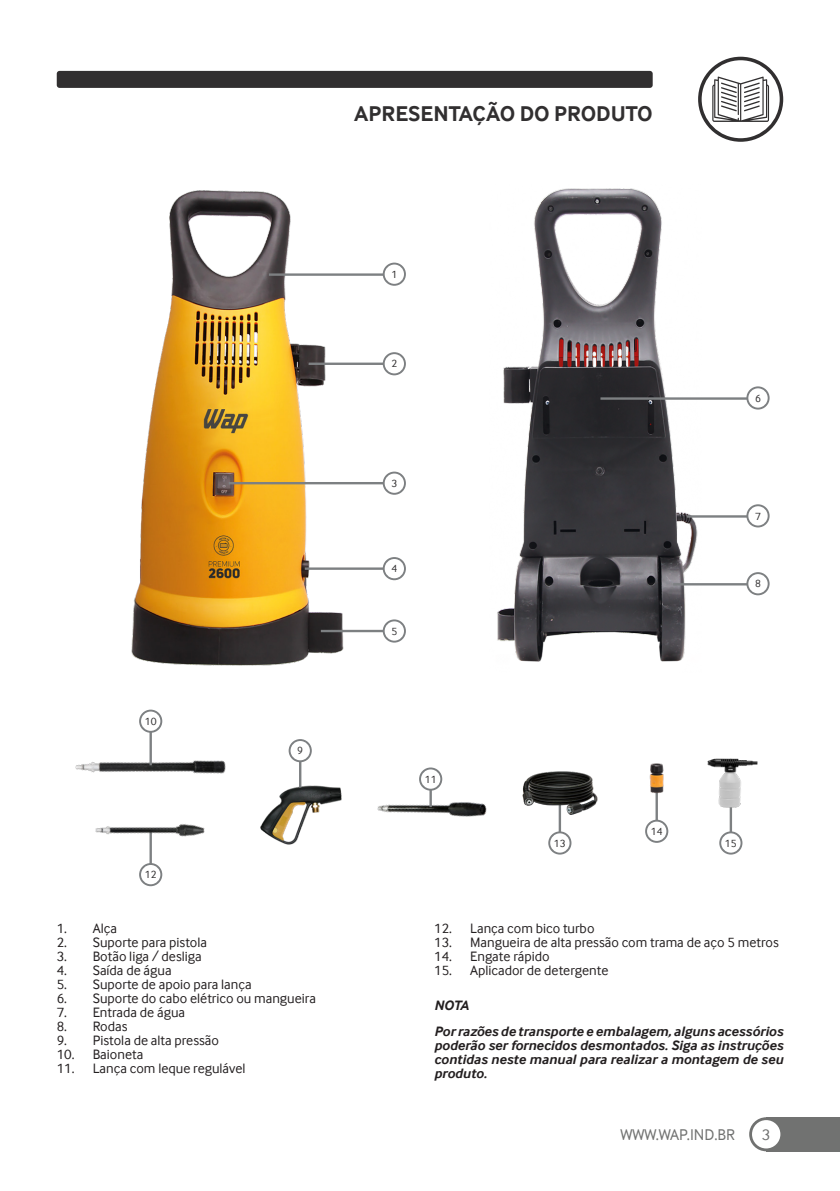
<style>
.page{position:relative;width:840px;height:1191px;background:#fff}
.page>*{position:absolute;margin:0;border:0;box-sizing:border-box;transform-origin:0 0}
.t1{font:700 22px "Inter Face";color:#312f30}
.t2{font:16px "Inter Face";color:#717271}
.t3{font:14px "Inter Face";color:#231f20}
.t4{font:italic 700 14px/14px "Inter Face";color:#231f20}
.t5{font:10.8px "Inter Face";color:#312f30}
</style>
<div class="page">
<div style="left:765px;top:1117px;width:74px;height:34px;background:#717271"></div>
<svg style="left:748px;top:1117px;width:34px;height:34px"></svg>
<div style="left:751px;top:1120px;width:29px;height:28px;background:#fff;border-radius:50%"></div>
<div style="left:57px;top:71px;width:595px;height:17px;background:#312f30;border-radius:3px"></div>
<svg style="left:697px;top:57px;width:85px;height:85px"></svg>
<div style="left:701px;top:60px;width:78px;height:78px;background:#fff;border-radius:50%"></div>
<svg style="left:712px;top:77px;width:56px;height:45px"></svg>
<img style="left:131px;top:190px;width:215px;height:476px">
<img style="left:497px;top:188px;width:204px;height:474px">
<hr style="left:308px;top:362px;width:78px;height:3px;background:#7d8082">
<hr style="left:269px;top:273px;width:121px;height:3px;background:#7d8082">
<hr style="left:672px;top:583px;width:84px;height:2px;background:#7d8082">
<hr style="left:686px;top:515px;width:67px;height:2px;background:#7d8082">
<hr style="left:228px;top:482px;width:172px;height:2px;background:#7d8082">
<hr style="left:304px;top:567px;width:82px;height:3px;background:#7d8082">
<svg style="left:382px;top:352px;width:23px;height:23px"></svg>
<div style="left:384px;top:354px;width:20px;height:19px;background:#fff;border-radius:50%"></div>
<svg style="left:382px;top:263px;width:23px;height:23px"></svg>
<div style="left:384px;top:264px;width:20px;height:20px;background:#fff;border-radius:50%"></div>
<svg style="left:746px;top:572px;width:23px;height:23px"></svg>
<div style="left:748px;top:574px;width:19px;height:19px;background:#fff;border-radius:50%"></div>
<svg style="left:746px;top:504px;width:23px;height:23px"></svg>
<div style="left:748px;top:506px;width:19px;height:19px;background:#fff;border-radius:50%"></div>
<svg style="left:382px;top:471px;width:23px;height:24px"></svg>
<div style="left:384px;top:473px;width:20px;height:20px;background:#fff;border-radius:50%"></div>
<svg style="left:382px;top:557px;width:23px;height:23px"></svg>
<div style="left:384px;top:559px;width:20px;height:19px;background:#fff;border-radius:50%"></div>
<hr style="left:655px;top:787px;width:2px;height:40px;background:#7d8082">
<svg style="left:644px;top:819px;width:24px;height:24px"></svg>
<div style="left:646px;top:821px;width:20px;height:20px;background:#fff;border-radius:50%"></div>
<img style="left:649px;top:763px;width:15px;height:40px">
<hr style="left:320px;top:630px;width:78px;height:2px;background:#7d8082">
<svg style="left:382px;top:619px;width:23px;height:23px"></svg>
<div style="left:384px;top:621px;width:20px;height:19px;background:#fff;border-radius:50%"></div>
<hr style="left:600px;top:397px;width:156px;height:3px;background:#7d8082">
<svg style="left:746px;top:386px;width:23px;height:23px"></svg>
<div style="left:748px;top:388px;width:19px;height:19px;background:#fff;border-radius:50%"></div>
<img style="left:377px;top:800px;width:110px;height:17px">
<hr style="left:429px;top:776px;width:2px;height:31px;background:#7d8082">
<svg style="left:419px;top:767px;width:23px;height:23px"></svg>
<div style="left:421px;top:769px;width:19px;height:19px;background:#fff;border-radius:50%"></div>
<hr style="left:149px;top:831px;width:3px;height:39px;background:#7d8082">
<svg style="left:139px;top:863px;width:23px;height:23px"></svg>
<div style="left:141px;top:865px;width:19px;height:19px;background:#fff;border-radius:50%"></div>
<img style="left:95px;top:824px;width:110px;height:20px">
<img style="left:75px;top:760px;width:151px;height:14px">
<hr style="left:149px;top:725px;width:3px;height:40px;background:#7d8082">
<svg style="left:139px;top:709px;width:23px;height:24px"></svg>
<div style="left:141px;top:711px;width:19px;height:20px;background:#fff;border-radius:50%"></div>
<img style="left:260px;top:782px;width:82px;height:63px">
<hr style="left:299px;top:748px;width:2px;height:39px;background:#7d8082">
<svg style="left:288px;top:739px;width:23px;height:23px"></svg>
<div style="left:290px;top:741px;width:20px;height:19px;background:#fff;border-radius:50%"></div>
<svg style="left:548px;top:831px;width:23px;height:23px"></svg>
<div style="left:550px;top:833px;width:19px;height:19px;background:#fff;border-radius:50%"></div>
<img style="left:522px;top:771px;width:76px;height:68px">
<hr style="left:729px;top:799px;width:2px;height:40px;background:#7d8082">
<svg style="left:718px;top:831px;width:24px;height:23px"></svg>
<div style="left:720px;top:833px;width:20px;height:19px;background:#fff;border-radius:50%"></div>
<img style="left:707px;top:758px;width:51px;height:60px">
<h1 class="t1" style="left:354px;top:100px;width:300px">APRESENTAÇÃO DO PRODUTO</h1>
<p class="t5" style="left:145px;top:715px;width:13px">10</p>
<p class="t5" style="left:145px;top:868px;width:13px">12</p>
<p class="t5" style="left:297px;top:744px;width:7px">9</p>
<p class="t3" style="left:57px;top:920px;width:62px">1. Alça</p>
<p class="t3" style="left:57px;top:934px;width:152px">2. Suporte para pistola</p>
<p class="t3" style="left:57px;top:948px;width:146px">3. Botão liga / desliga</p>
<p class="t3" style="left:57px;top:962px;width:116px">4. Saída de água</p>
<p class="t3" style="left:57px;top:976px;width:196px">5. Suporte de apoio para lança</p>
<p class="t3" style="left:57px;top:990px;width:260px">6. Suporte do cabo elétrico ou mangueira</p>
<p class="t3" style="left:57px;top:1004px;width:130px">7. Entrada de água</p>
<p class="t3" style="left:57px;top:1018px;width:72px">8. Rodas</p>
<p class="t3" style="left:57px;top:1032px;width:164px">9. Pistola de alta pressão</p>
<p class="t3" style="left:57px;top:1046px;width:88px">10. Baioneta</p>
<p class="t3" style="left:57px;top:1060px;width:190px">11. Lança com leque regulável</p>
<p class="t5" style="left:391px;top:268px;width:7px">1</p>
<p class="t5" style="left:391px;top:358px;width:7px">2</p>
<p class="t5" style="left:391px;top:477px;width:7px">3</p>
<p class="t5" style="left:391px;top:562px;width:7px">4</p>
<p class="t5" style="left:391px;top:625px;width:7px">5</p>
<p class="t5" style="left:754px;top:392px;width:7px">6</p>
<p class="t5" style="left:754px;top:510px;width:7px">7</p>
<p class="t5" style="left:754px;top:577px;width:7px">8</p>
<p class="t5" style="left:424px;top:773px;width:13px">11</p>
<p class="t5" style="left:650px;top:825px;width:13px">14</p>
<p class="t5" style="left:553px;top:837px;width:13px">13</p>
<p class="t5" style="left:724px;top:837px;width:13px">15</p>
<p class="t3" style="left:434px;top:920px;width:162px">12. Lança com bico turbo</p>
<p class="t3" style="left:434px;top:934px;width:346px">13. Mangueira de alta pressão com trama de aço 5 metros</p>
<p class="t3" style="left:434px;top:948px;width:117px">14. Engate rápido</p>
<p class="t3" style="left:434px;top:962px;width:176px">15. Aplicador de detergente</p>
<p class="t4" style="left:434px;top:992px;width:350px;line-height:25.4px">NOTA<br>Por razões de transporte e embalagem, alguns acessórios</p>
<p class="t4" style="left:434px;top:1037px;width:350px;text-align:justify">poderão ser fornecidos desmontados. Siga as instruções contidas neste manual para realizar a montagem de seu produto.</p>
<p class="t2" style="left:620px;top:1125px;width:116px">WWW.WAP.IND.BR</p>
<p class="t2" style="left:761px;top:1125px;width:10px">3</p>
</div>
